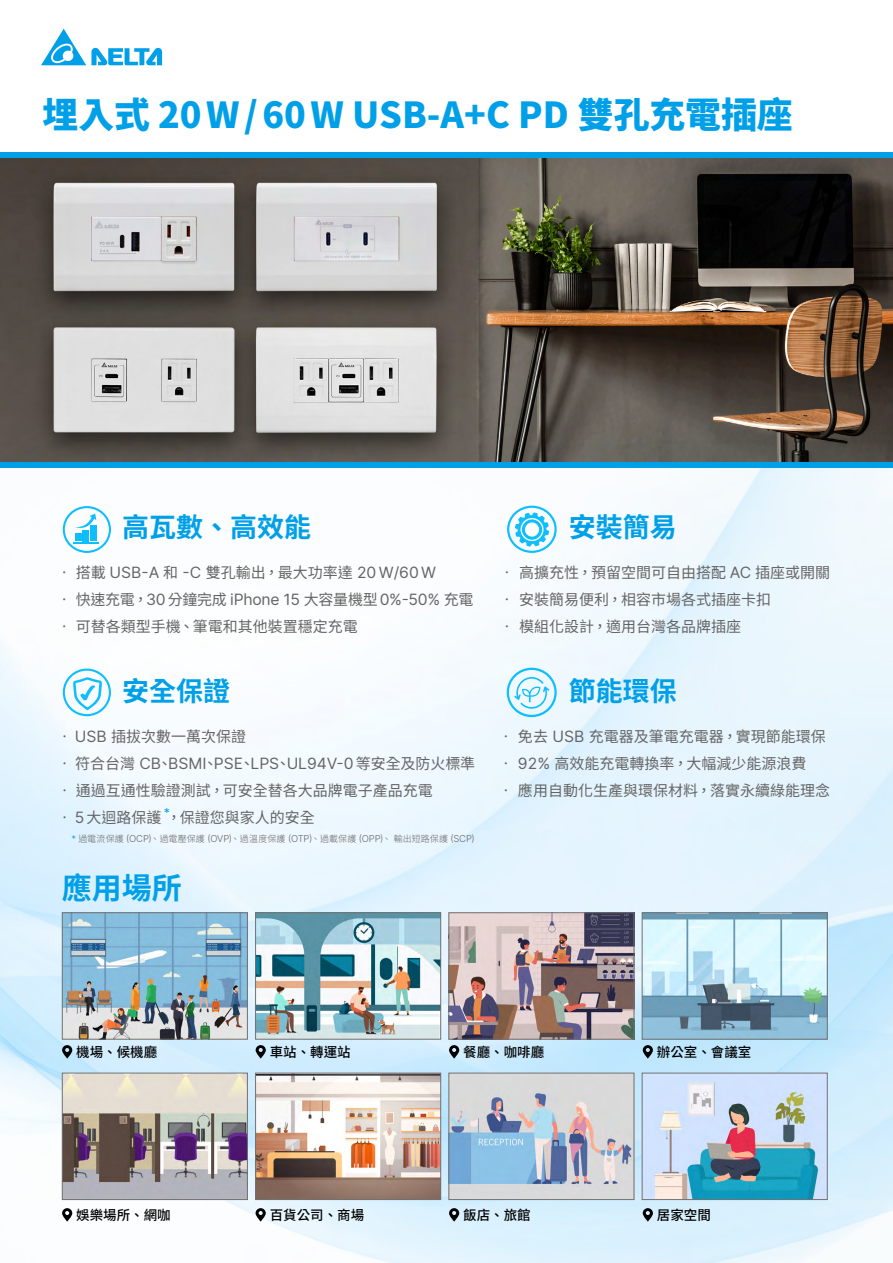
<style>
.page{position:relative;width:893px;height:1263px;background:#fff}
.page>*{position:absolute;margin:0;border:0;box-sizing:border-box;transform-origin:0 0}
.t1{font:900 35.85px "Noto Sans CJ Ktc";color:#00a0e9}
.t2{font:700 30px "Noto Sans CJ Ktc";color:#00a0e9}
.t3{font:700 27px "Noto Sans CJ Ktc";color:#00a0e9}
.t4{font:15.75px "Delta Sans";letter-spacing:-.005em;color:#656464}
.t5{font:15px "Noto Sans CJ Ktc";color:#656464}
.t6{font:15px "Noto Sans CJ Ktc";letter-spacing:-.02em;color:#656464}
.t7{font:500 13.5px "Noto Sans CJ Ktc";color:#000}
.t8{font:300 9px "Noto Sans CJ Ktc";letter-spacing:.015em;color:#656464}
.s1{font-family:"Delta Sans";font-size:15.75px}
.s2{font-family:"Noto Sans CJ Ktc";font-size:15px}
.s3{font-family:"Delta Sans";font-size:9.45px;color:#00a0e9}
.s4{font-family:"Delta Sans";font-size:9.45px}
</style>
<div class="page">
<img style="left:0;top:468px;width:893px;height:795px">
<svg style="left:41px;top:29px;width:121px;height:36px"></svg>
<img style="left:0;top:157px;width:893px;height:305px">
<div style="left:0;top:152px;width:893px;height:5px;background:#00a0e9"></div>
<div style="left:0;top:462px;width:893px;height:5px;background:#00a0e9"></div>
<svg style="left:514px;top:676px;width:35px;height:33px"></svg>
<div style="left:507px;top:668px;width:50px;height:49px;border:2px solid #0fbeff;border-radius:50%"></div>
<div style="left:507px;top:506px;width:50px;height:47px;border:2px solid #0fbeff;border-radius:50%"></div>
<svg style="left:515px;top:512px;width:34px;height:35px"></svg>
<div style="left:63px;top:506px;width:48px;height:47px;border:2px solid #0fbeff;border-radius:50%"></div>
<div style="left:91px;top:525px;width:6px;height:16px;background:#0fbeff"></div>
<div style="left:83px;top:530px;width:6px;height:11px;background:#0fbeff"></div>
<div style="left:75px;top:534px;width:6px;height:7px;background:#0fbeff"></div>
<svg style="left:75px;top:514px;width:21px;height:16px"></svg>
<svg style="left:73px;top:542px;width:26px;height:1px"></svg>
<div style="left:63px;top:668px;width:48px;height:48px;border:2px solid #0fbeff;border-radius:50%"></div>
<svg style="left:73px;top:677px;width:29px;height:33px"></svg>
<img style="left:64px;top:914px;width:182px;height:123px">
<div style="left:62px;top:912px;width:186px;height:127px;border:1px solid #727171"></div>
<img style="left:64px;top:1075px;width:182px;height:123px">
<div style="left:62px;top:1073px;width:186px;height:127px;border:1px solid #727171"></div>
<img style="left:644px;top:914px;width:181px;height:123px">
<div style="left:642px;top:912px;width:185px;height:127px;border:1px solid #727171"></div>
<img style="left:257px;top:1075px;width:182px;height:123px">
<div style="left:255px;top:1073px;width:186px;height:127px;border:1px solid #727171"></div>
<img style="left:257px;top:914px;width:182px;height:123px">
<div style="left:255px;top:912px;width:186px;height:127px;border:1px solid #727171"></div>
<img style="left:644px;top:1075px;width:181px;height:123px">
<div style="left:642px;top:1073px;width:185px;height:127px;border:1px solid #727171"></div>
<img style="left:451px;top:914px;width:181px;height:123px">
<div style="left:449px;top:912px;width:185px;height:127px;border:1px solid #727171"></div>
<img style="left:451px;top:1075px;width:181px;height:123px">
<div style="left:449px;top:1073px;width:185px;height:127px;border:1px solid #727171"></div>
<svg style="left:62px;top:1045px;width:10px;height:13px"></svg>
<svg style="left:256px;top:1045px;width:10px;height:13px"></svg>
<svg style="left:256px;top:1208px;width:10px;height:13px"></svg>
<svg style="left:62px;top:1208px;width:10px;height:13px"></svg>
<svg style="left:449px;top:1045px;width:10px;height:13px"></svg>
<svg style="left:449px;top:1208px;width:10px;height:13px"></svg>
<svg style="left:643px;top:1045px;width:10px;height:13px"></svg>
<svg style="left:643px;top:1208px;width:10px;height:13px"></svg>
<h1 class="t1" style="left:43px;top:94px;width:752px">埋入式 20W/60W USB-A+C PD 雙孔充電插座</h1>
<h3 class="t3" style="left:122px;top:512px;width:190px">高瓦數、高效能</h3>
<p class="t5" style="left:57px;top:564px;width:381px">• 搭載 <span class="s1">USB-A</span> 和 <span class="s1">-C</span> 雙孔輸出，最大功率達 <span class="s1">20W/60W</span></p>
<p class="t6" style="left:57px;top:591px;width:418px">• 快速充電，<span class="s1">30</span>分鐘完成 <span class="s1">iPhone 15</span> 大容量機型<span class="s1">0%-50%</span> 充電</p>
<p class="t5" style="left:57px;top:618px;width:302px">• 可替各類型手機、筆電和其他裝置穩定充電</p>
<h3 class="t3" style="left:122px;top:676px;width:109px">安全保證</h3>
<p class="t5" style="left:57px;top:728px;width:191px">• <span class="s1">USB</span> 插拔次數一萬次保證</p>
<p class="t4" style="left:57px;top:751px;width:420px"><span class="s2">• 符合台灣</span> CB<span class="s2">、</span>BSMI<span class="s2">、</span>PSE<span class="s2">、</span>LPS<span class="s2">、</span>UL94V-0<span class="s2">等安全及防火標準</span></p>
<p class="t5" style="left:57px;top:782px;width:377px">• 通過互通性驗證測試，可安全替各大品牌電子產品充電</p>
<p class="t5" style="left:57px;top:809px;width:259px">• <span class="s1">5</span>大迴路保護 <sup>*</sup>，保證您與家人的安全</p>
<p class="t8" style="left:71px;top:834px;width:405px"><span class="s3">*</span> 過電流保護 <span class="s4">(OCP)</span>、過電壓保護 <span class="s4">(OVP)</span>、過溫度保護 <span class="s4">(OTP)</span>、過載保護 <span class="s4">(OPP)</span>、輸出短路保護 <span class="s4">(SCP)</span></p>
<h2 class="t2" style="left:62px;top:871px;width:122px">應用場所</h2>
<h3 class="t3" style="left:569px;top:512px;width:109px">安裝簡易</h3>
<p class="t5" style="left:500px;top:564px;width:332px">• 高擴充性，預留空間可自由搭配 <span class="s1">AC</span> 插座或開關</p>
<p class="t5" style="left:500px;top:591px;width:273px">• 安裝簡易便利，相容市場各式插座卡扣</p>
<p class="t5" style="left:500px;top:618px;width:243px">• 模組化設計，適用台灣各品牌插座</p>
<h3 class="t3" style="left:569px;top:676px;width:109px">節能環保</h3>
<p class="t5" style="left:499px;top:728px;width:329px">• 免去 <span class="s1">USB</span> 充電器及筆電充電器，實現節能環保</p>
<p class="t5" style="left:499px;top:755px;width:310px">• <span class="s1">92%</span> 高效能充電轉換率，大幅減少能源浪費</p>
<p class="t5" style="left:499px;top:782px;width:333px">• 應用自動化生產與環保材料，落實永續綠能理念</p>
<p class="t7" style="left:76px;top:1044px;width:82px">機場、候機廳</p>
<p class="t7" style="left:76px;top:1207px;width:96px">娛樂場所、網咖</p>
<p class="t7" style="left:270px;top:1044px;width:82px">車站、轉運站</p>
<p class="t7" style="left:270px;top:1207px;width:96px">百貨公司、商場</p>
<p class="t7" style="left:463px;top:1044px;width:82px">餐廳、咖啡廳</p>
<p class="t7" style="left:463px;top:1207px;width:69px">飯店、旅館</p>
<p class="t7" style="left:657px;top:1044px;width:96px">辦公室、會議室</p>
<p class="t7" style="left:657px;top:1207px;width:55px">居家空間</p>
</div>
